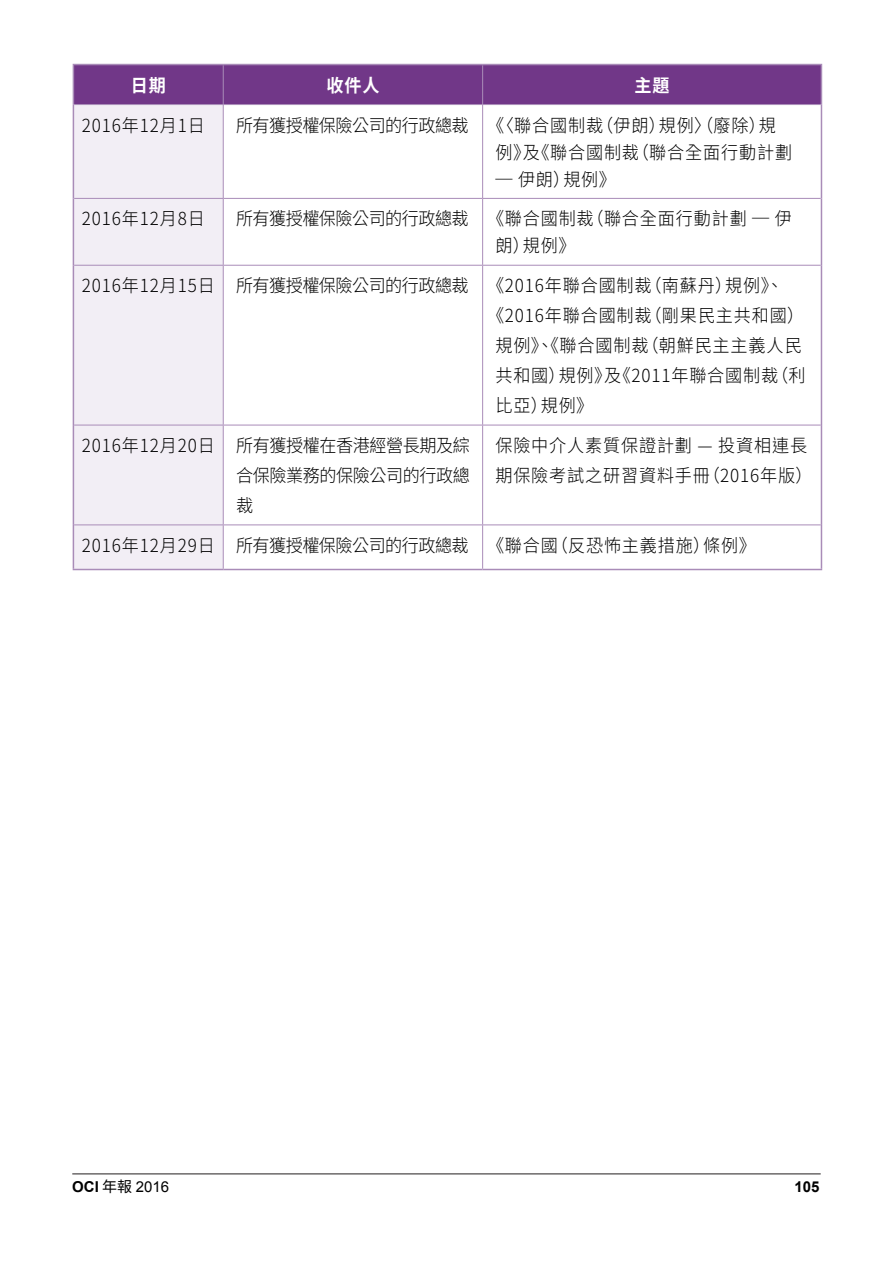
<style>
.page{position:relative;width:893px;height:1263px;background:#fff}
.page>*{position:absolute;margin:0;border:0;box-sizing:border-box;transform-origin:0 0}
.t1{font:300 18px/27px "Noto Sans CJ Ktc";letter-spacing:.05em;color:#000;scale:.95 1}
.t2{font:300 18px "Noto Sans CJ Ktc";letter-spacing:-.03em;color:#000;scale:.95 1}
.t3{font:700 18px "Noto Sans CJ Ktc";letter-spacing:.05em;color:#fff;scale:.95 1}
.t4{font:15px "Arial";color:#000}
.t5{font:700 15px "Arial";color:#000}
.s1{font-weight:700}
.s2{font-family:"Noto Sans Hant"}
</style>
<div class="page">
<hr style="left:72px;top:1174px;width:749px;height:1px;background:#221e1f">
<div style="left:74px;top:65px;width:747px;height:39px;background:#713788"></div>
<div style="left:74px;top:105px;width:149px;height:464px;background:#f2eef5"></div>
<svg style="left:224px;top:105px;width:597px;height:464px"></svg>
<hr style="left:223px;top:65px;width:1px;height:39px;background:#a98cb8">
<hr style="left:482px;top:65px;width:1px;height:39px;background:#a98cb8">
<hr style="left:73px;top:64px;width:150px;height:1px;background:#a98cb8">
<hr style="left:73px;top:65px;width:1px;height:40px;background:#a98cb8">
<hr style="left:223px;top:64px;width:260px;height:1px;background:#a98cb8">
<hr style="left:483px;top:64px;width:339px;height:1px;background:#a98cb8">
<hr style="left:821px;top:65px;width:1px;height:40px;background:#a98cb8">
<hr style="left:73px;top:105px;width:1px;height:93px;background:#a98cb8">
<hr style="left:821px;top:105px;width:1px;height:93px;background:#a98cb8">
<hr style="left:73px;top:198px;width:1px;height:67px;background:#a98cb8">
<hr style="left:821px;top:198px;width:1px;height:67px;background:#a98cb8">
<hr style="left:73px;top:265px;width:1px;height:160px;background:#a98cb8">
<hr style="left:821px;top:265px;width:1px;height:160px;background:#a98cb8">
<hr style="left:73px;top:425px;width:1px;height:100px;background:#a98cb8">
<hr style="left:821px;top:425px;width:1px;height:100px;background:#a98cb8">
<hr style="left:73px;top:525px;width:1px;height:44px;background:#a98cb8">
<hr style="left:821px;top:525px;width:1px;height:44px;background:#a98cb8">
<hr style="left:73px;top:569px;width:150px;height:1px;background:#a98cb8">
<hr style="left:223px;top:569px;width:260px;height:1px;background:#a98cb8">
<hr style="left:483px;top:569px;width:339px;height:1px;background:#a98cb8">
<hr style="left:74px;top:104px;width:149px;height:1px;background:#a98cb8">
<hr style="left:223px;top:104px;width:260px;height:1px;background:#a98cb8">
<hr style="left:223px;top:105px;width:1px;height:93px;background:#a98cb8">
<hr style="left:483px;top:104px;width:338px;height:1px;background:#a98cb8">
<hr style="left:482px;top:105px;width:1px;height:93px;background:#a98cb8">
<hr style="left:74px;top:198px;width:149px;height:1px;background:#a98cb8">
<hr style="left:223px;top:198px;width:260px;height:1px;background:#a98cb8">
<hr style="left:223px;top:199px;width:1px;height:66px;background:#a98cb8">
<hr style="left:483px;top:198px;width:338px;height:1px;background:#a98cb8">
<hr style="left:482px;top:199px;width:1px;height:66px;background:#a98cb8">
<hr style="left:223px;top:266px;width:1px;height:159px;background:#a98cb8">
<hr style="left:482px;top:266px;width:1px;height:159px;background:#a98cb8">
<hr style="left:223px;top:425px;width:1px;height:99px;background:#a98cb8">
<hr style="left:482px;top:425px;width:1px;height:99px;background:#a98cb8">
<hr style="left:223px;top:525px;width:1px;height:44px;background:#a98cb8">
<hr style="left:482px;top:525px;width:1px;height:44px;background:#a98cb8">
<hr style="left:74px;top:265px;width:149px;height:1px;background:#a98cb8">
<hr style="left:223px;top:265px;width:260px;height:1px;background:#a98cb8">
<hr style="left:483px;top:265px;width:338px;height:1px;background:#a98cb8">
<hr style="left:74px;top:425px;width:149px;height:1px;background:#a98cb8">
<hr style="left:223px;top:425px;width:260px;height:1px;background:#a98cb8">
<hr style="left:483px;top:425px;width:338px;height:1px;background:#a98cb8">
<hr style="left:74px;top:524px;width:149px;height:1px;background:#a98cb8">
<hr style="left:223px;top:524px;width:260px;height:1px;background:#a98cb8">
<hr style="left:483px;top:524px;width:338px;height:1px;background:#a98cb8">
<p class="t3" style="left:131px;top:75px;width:38px">日期</p>
<p class="t3" style="left:326px;top:75px;width:57px">收件人</p>
<p class="t3" style="left:634px;top:75px;width:38px">主題</p>
<p class="t1" style="left:82px;top:112px;width:131px">2016年12月1日</p>
<p class="t2" style="left:236px;top:115px;width:246px">所有獲授權保險公司的行政總裁</p>
<p class="t1" style="left:495px;top:112px;width:314px;text-indent:-8px">《〈聯合國制裁（伊朗）規例〉（廢除）規例》及《聯合國制裁（聯合全面行動計劃─ 伊朗）規例》</p>
<p class="t1" style="left:82px;top:206px;width:131px">2016年12月8日</p>
<p class="t2" style="left:236px;top:209px;width:246px">所有獲授權保險公司的行政總裁</p>
<p class="t1" style="left:495px;top:206px;width:314px;text-indent:-8px">《聯合國制裁（聯合全面行動計劃 ─ 伊朗）規例》</p>
<p class="t1" style="left:82px;top:273px;width:141px">2016年12月15日</p>
<p class="t2" style="left:236px;top:276px;width:246px">所有獲授權保險公司的行政總裁</p>
<p class="t1" style="left:487px;top:273px;width:313px">《2016年聯合國制裁（南蘇丹）規例》、</p>
<p class="t1" style="left:487px;top:303px;width:335px">《2016年聯合國制裁（剛果民主共和國）</p>
<p class="t1" style="left:495px;top:333px;width:324px">規例》、《聯合國制裁（朝鮮民主主義人民</p>
<p class="t1" style="left:495px;top:363px;width:328px">共和國）規例》及《2011年聯合國制裁（利</p>
<p class="t1" style="left:495px;top:393px;width:105px">比亞）規例》</p>
<p class="t1" style="left:82px;top:432px;width:141px">2016年12月20日</p>
<p class="t1" style="left:236px;top:431px;width:248px;line-height:30px;text-align:justify">所有獲授權在香港經營長期及綜合保險業務的保險公司的行政總裁</p>
<p class="t1" style="left:495px;top:431px;width:335px;line-height:30px">保險中介人素質保證計劃 — 投資相連長期保險考試之研習資料手冊（2016年版）</p>
<p class="t1" style="left:82px;top:532px;width:141px">2016年12月29日</p>
<p class="t2" style="left:236px;top:535px;width:246px">所有獲授權保險公司的行政總裁</p>
<p class="t1" style="left:487px;top:532px;width:284px">《聯合國（反恐怖主義措施）條例》</p>
<p class="t4" style="left:72px;top:1177px;width:98px"><span class="s1">OCI</span> <span class="s2">年報</span> 2016</p>
<p class="t5" style="left:794px;top:1176px;width:27px">105</p>
</div>
